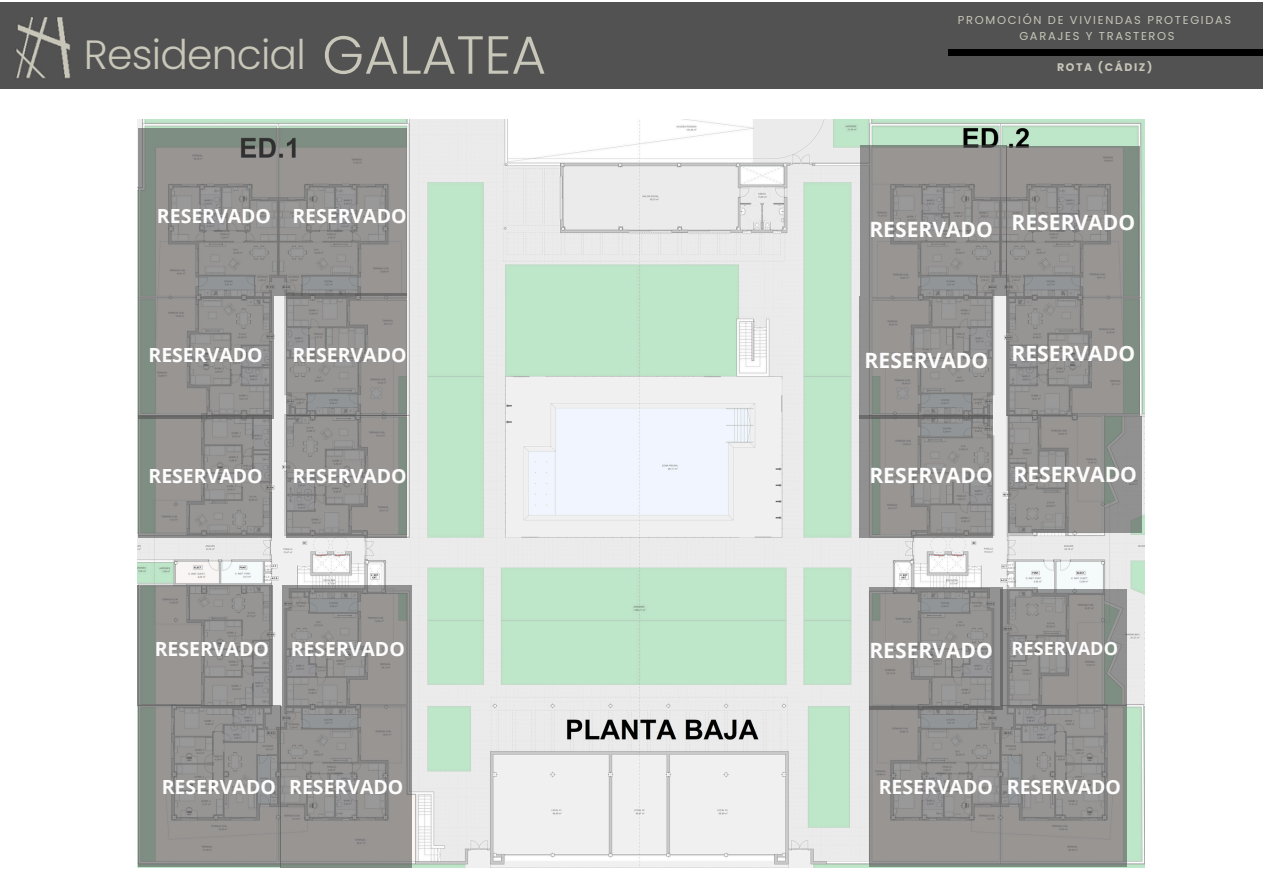
<style>
.page{position:relative;width:1263px;height:894px;background:#fff}
.page>*{position:absolute;margin:0;border:0;box-sizing:border-box;transform-origin:0 0}
.t1{font:300 53.55px "Poppins";color:#c9c7b9}
.t2{font:300 40.8px "Poppins";letter-spacing:-.02em;color:#c9c7b9}
.t3{font:700 21px "Open Sans";color:#fdfcfc}
.t4{font:700 19.5px "Open Sans";color:#fdfcfc}
.t5{font:700 18.15px "Open Sans";color:#fdfcfc}
.t6{font:11.4px "Poppins";letter-spacing:.145em;color:#c5c5b8}
.t7{font:700 10.95px "Poppins";letter-spacing:.145em;color:#c5c5b8}
</style>
<div class="page">
<div style="left:0;top:2px;width:1263px;height:87px;background:#525252"></div>
<img style="left:16px;top:17px;width:54px;height:62px">
<div style="left:948px;top:50px;width:315px;height:5px;background:#000"></div>
<img style="left:138px;top:119px;width:1007px;height:747px">
<svg style="left:138px;top:418px;width:133px;height:120px;background:#8f908d"></svg>
<svg style="left:138px;top:705px;width:142px;height:161px;background:#8f8f8d"></svg>
<svg style="left:1001px;top:705px;width:126px;height:161px;background:#91908e"></svg>
<svg style="left:282px;top:585px;width:130px;height:120px;background:#91908f"></svg>
<svg style="left:286px;top:295px;width:121px;height:120px;background:#91908f"></svg>
<svg style="left:280px;top:705px;width:132px;height:161px;background:#92908f"></svg>
<svg style="left:1007px;top:298px;width:133px;height:117px;background:#8f908d"></svg>
<svg style="left:282px;top:128px;width:125px;height:167px;background:#90908d"></svg>
<svg style="left:869px;top:710px;width:132px;height:156px;background:#92918f"></svg>
<svg style="left:138px;top:585px;width:135px;height:120px;background:#90908e"></svg>
<svg style="left:287px;top:415px;width:120px;height:123px;background:#90908e"></svg>
<svg style="left:138px;top:296px;width:135px;height:122px;background:#8e8e8c"></svg>
<svg style="left:1007px;top:145px;width:133px;height:153px;background:#90918e"></svg>
<svg style="left:860px;top:418px;width:133px;height:120px;background:#90908e"></svg>
<svg style="left:860px;top:296px;width:133px;height:122px;background:#908f8e"></svg>
<svg style="left:869px;top:587px;width:133px;height:123px;background:#8f8e8c"></svg>
<svg style="left:1001px;top:588px;width:126px;height:117px;background:#90908e"></svg>
<svg style="left:860px;top:145px;width:147px;height:151px;background:#92908f"></svg>
<svg style="left:138px;top:128px;width:144px;height:167px;background:#8d8f8c"></svg>
<svg style="left:1009px;top:415px;width:133px;height:117px;background:#91908e"></svg>
<p class="t2" style="left:84px;top:26px;width:223px">Residencial</p>
<h2 class="t1" style="left:322px;top:17px;width:225px">GALATEA</h2>
<p class="t6" style="left:958px;top:12px;width:275px">PROMOCIÓN DE VIVIENDAS PROTEGIDAS</p>
<h5 class="t6" style="left:1019px;top:28px;width:157px">GARAJES Y TRASTEROS</h5>
<p class="t7" style="left:1057px;top:60px;width:97px">ROTA (CÁDIZ)</p>
<h3 class="t4" style="left:157px;top:202px;width:116px">RESERVADO</h3>
<h3 class="t4" style="left:292px;top:202px;width:116px">RESERVADO</h3>
<h4 class="t3" style="left:869px;top:214px;width:125px">RESERVADO</h4>
<h3 class="t3" style="left:1011px;top:208px;width:125px">RESERVADO</h3>
<h3 class="t4" style="left:149px;top:341px;width:116px">RESERVADO</h3>
<h3 class="t4" style="left:292px;top:341px;width:116px">RESERVADO</h3>
<h3 class="t3" style="left:865px;top:345px;width:125px">RESERVADO</h3>
<h3 class="t3" style="left:1011px;top:339px;width:125px">RESERVADO</h3>
<h3 class="t4" style="left:149px;top:462px;width:116px">RESERVADO</h3>
<h3 class="t4" style="left:292px;top:462px;width:116px">RESERVADO</h3>
<h3 class="t3" style="left:869px;top:460px;width:125px">RESERVADO</h3>
<h3 class="t3" style="left:1013px;top:459px;width:125px">RESERVADO</h3>
<h3 class="t4" style="left:155px;top:635px;width:116px">RESERVADO</h3>
<h3 class="t4" style="left:291px;top:635px;width:116px">RESERVADO</h3>
<h3 class="t3" style="left:869px;top:635px;width:125px">RESERVADO</h3>
<h3 class="t5" style="left:1011px;top:635px;width:108px">RESERVADO</h3>
<h3 class="t4" style="left:162px;top:773px;width:116px">RESERVADO</h3>
<h3 class="t4" style="left:1007px;top:773px;width:116px">RESERVADO</h3>
<h3 class="t4" style="left:289px;top:773px;width:116px">RESERVADO</h3>
<h3 class="t4" style="left:879px;top:773px;width:116px">RESERVADO</h3>
</div>
